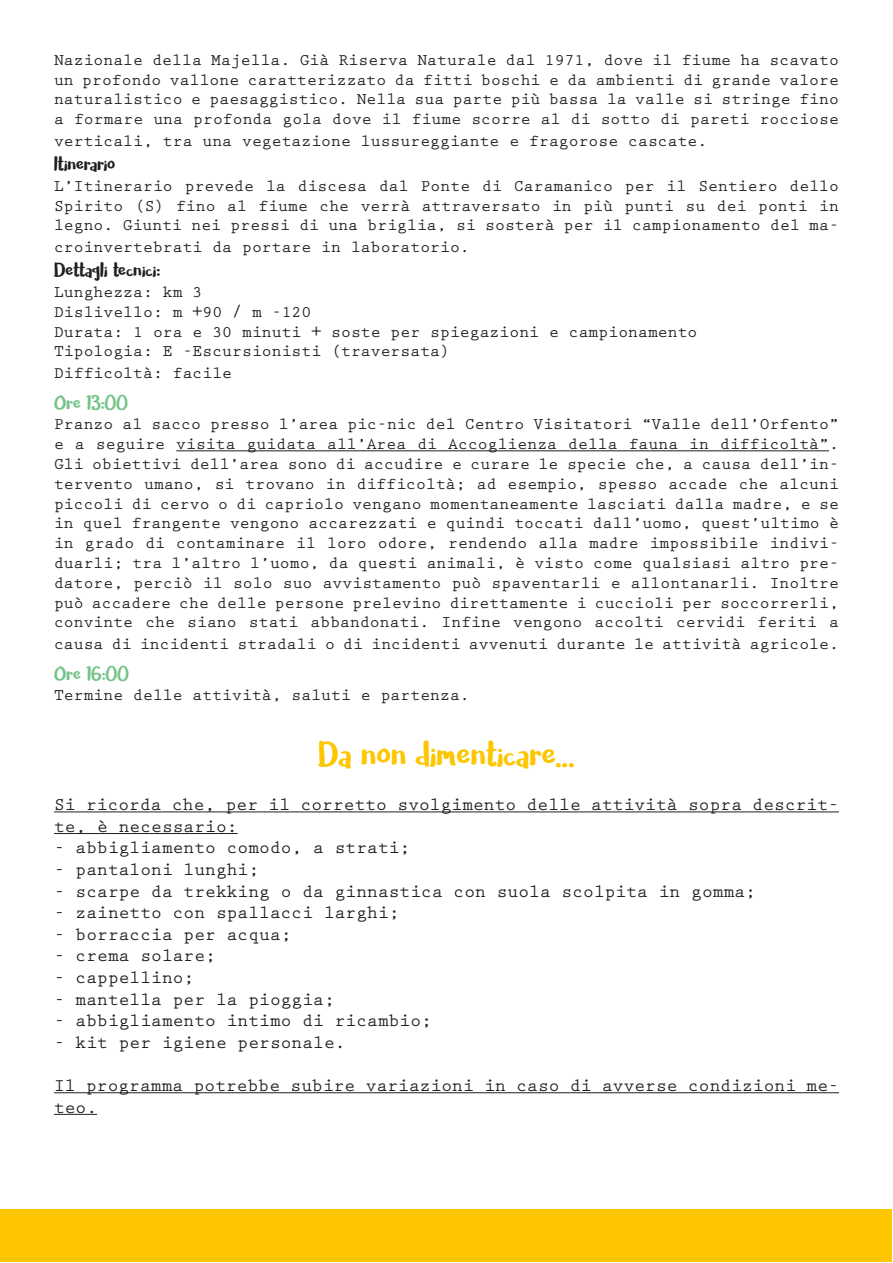
<style>
.page{position:relative;width:893px;height:1263px;background:#fff}
.page>*{position:absolute;margin:0;border:0;box-sizing:border-box;transform-origin:0 0}
.t1{font:37.5px "Cavorting";color:#fdc600}
.t2{font:21px "Cavorting";color:#231f20}
.t3{font:21px "Cavorting";color:#73c488}
.t4{font:700 18px/21.6px "Prestige Elite Std";color:#231f20}
.t5{font:700 16.5px/19.8px "Prestige Elite Std";color:#231f20;text-align:justify}
</style>
<div class="page">
<hr style="left:176px;top:450px;width:653px;height:1px;background:#231f20">
<hr style="left:54px;top:811px;width:785px;height:1px;background:#231f20">
<hr style="left:54px;top:833px;width:184px;height:1px;background:#231f20">
<hr style="left:54px;top:1092px;width:785px;height:1px;background:#231f20">
<hr style="left:54px;top:1114px;width:43px;height:1px;background:#231f20">
<div style="left:1px;top:1210px;width:891px;height:52px;background:#fdc600"></div>
<p class="t5" style="left:54px;top:50px;width:786px">Nazionale della Majella. Già Riserva Naturale dal 1971, dove il fiume ha scavato un profondo vallone caratterizzato da fitti boschi e da ambienti di grande valore naturalistico e paesaggistico. Nella sua parte più bassa la valle si stringe fino a formare una profonda gola dove il fiume scorre al di sotto di pareti rocciose</p>
<p class="t5" style="left:54px;top:131px;width:655px">verticali, tra una vegetazione lussureggiante e fragorose cascate.</p>
<p class="t2" style="left:54px;top:151px;width:63px">Itinerario</p>
<p class="t5" style="left:54px;top:176px;width:786px">L’Itinerario prevede la discesa dal Ponte di Caramanico per il Sentiero dello Spirito (S) fino al fiume che verrà attraversato in più punti su dei ponti in legno. Giunti nei pressi di una briglia, si sosterà per il campionamento del ma-</p>
<p class="t5" style="left:54px;top:238px;width:417px">croinvertebrati da portare in laboratorio.</p>
<p class="t2" style="left:54px;top:257px;width:108px">Dettagli tecnici:</p>
<p class="t5" style="left:54px;top:283px;width:150px">Lunghezza: km 3</p>
<p class="t5" style="left:54px;top:302px;width:259px">Dislivello: m +90 / m -120</p>
<p class="t5" style="left:54px;top:322px;width:645px">Durata: 1 ora e 30 minuti + soste per spiegazioni e campionamento</p>
<p class="t5" style="left:54px;top:342px;width:398px">Tipologia: E -Escursionisti (traversata)</p>
<p class="t5" style="left:54px;top:364px;width:180px">Difficoltà: facile</p>
<p class="t3" style="left:54px;top:389px;width:76px">Ore 13:00</p>
<p class="t5" style="left:54px;top:415px;width:786px">Pranzo al sacco presso l’area pic-nic del Centro Visitatori “Valle dell’Orfento” e a seguire visita guidata all’Area di Accoglienza della fauna in difficoltà”.<br>Gli obiettivi dell’area sono di accudire e curare le specie che, a causa dell’in&shy;tervento umano, si trovano in difficoltà; ad esempio, spesso accade che alcuni piccoli di cervo o di capriolo vengano momentaneamente lasciati dalla madre, e se in quel frangente vengono accarezzati e quindi toccati dall’uomo, quest’ultimo è in grado di contaminare il loro odore, rendendo alla madre impossibile indivi&shy;duarli; tra l’altro l’uomo, da questi animali, è visto come qualsiasi altro pre&shy;datore, perciò il solo suo avvistamento può spaventarli e allontanarli. Inoltre può accadere che delle persone prelevino direttamente i cuccioli per soccorrerli, convinte che siano stati abbandonati. Infine vengono accolti cervidi feriti a</p>
<p class="t5" style="left:54px;top:634px;width:786px">causa di incidenti stradali o di incidenti avvenuti durante le attività agricole.</p>
<p class="t3" style="left:54px;top:660px;width:77px">Ore 16:00</p>
<p class="t5" style="left:54px;top:686px;width:417px">Termine delle attività, saluti e partenza.</p>
<p class="t1" style="left:318px;top:731px;width:258px">Da non dimenticare...</p>
<p class="t4" style="left:54px;top:794px;width:786px">Si ricorda che, per il corretto svolgimento delle attività sopra descrit&shy;te, è necessario:</p>
<p class="t4" style="left:54px;top:837px;width:358px">- abbigliamento comodo, a strati;</p>
<p class="t4" style="left:54px;top:859px;width:207px">- pantaloni lunghi;</p>
<p class="t4" style="left:54px;top:881px;width:703px">- scarpe da trekking o da ginnastica con suola scolpita in gomma;</p>
<p class="t4" style="left:54px;top:902px;width:347px">- zainetto con spallacci larghi;</p>
<p class="t4" style="left:54px;top:924px;width:239px">- borraccia per acqua;</p>
<p class="t4" style="left:54px;top:945px;width:163px">- crema solare;</p>
<p class="t4" style="left:54px;top:967px;width:142px">- cappellino;</p>
<p class="t4" style="left:54px;top:989px;width:282px">- mantella per la pioggia;</p>
<p class="t4" style="left:54px;top:1010px;width:380px">- abbigliamento intimo di ricambio;</p>
<p class="t4" style="left:54px;top:1032px;width:293px">- kit per igiene personale.</p>
<p class="t4" style="left:54px;top:1075px;width:786px">Il programma potrebbe subire variazioni in caso di avverse condizioni me&shy;teo.</p>
</div>
